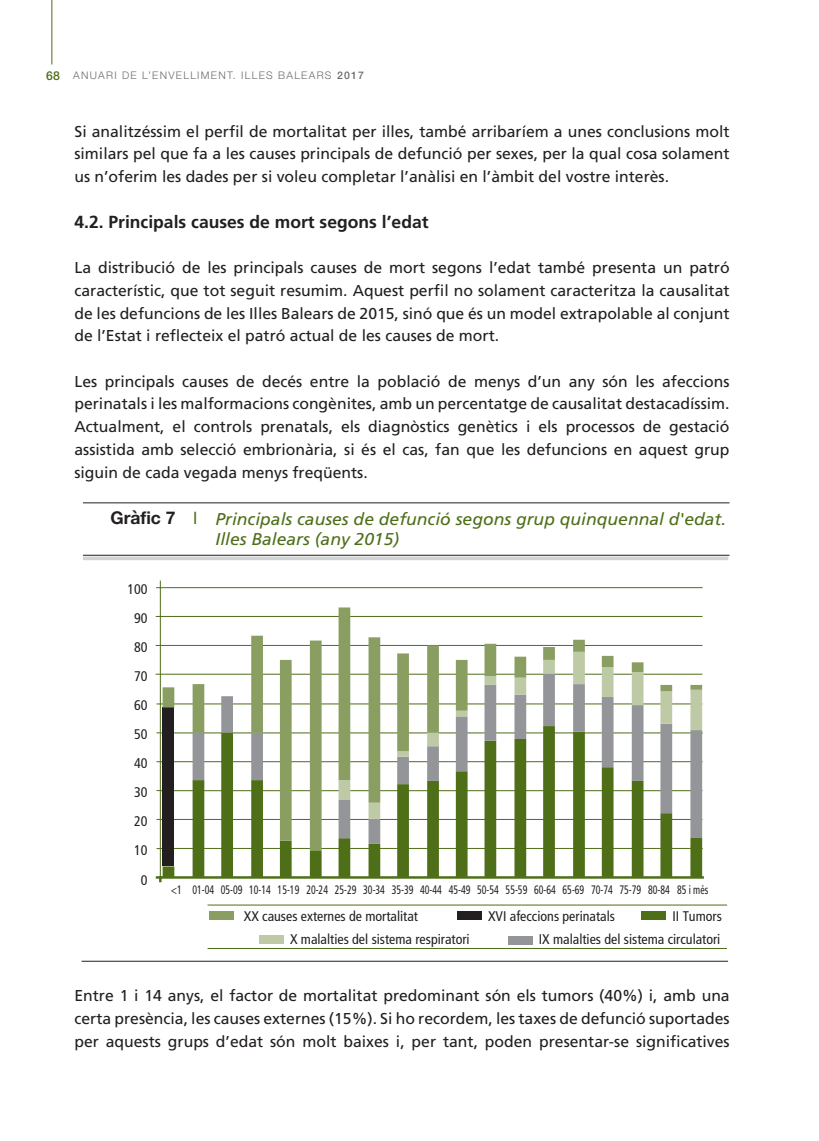
<style>
.page{position:relative;width:819px;height:1141px;background:#fff}
.page>*{position:absolute;margin:0;border:0;box-sizing:border-box;transform-origin:0 0}
.t1{font:700 17.5px "Frutiger LT Std";color:#231f20}
.t2{font:italic 17.15px/20.5px "Frutiger LT Std";color:#4e6e17}
.t3{font:15.75px/22.8px "Frutiger LT Std";color:#231f20;text-align:justify}
.t4{font:condensed 14px "Frutiger LT Std";color:#231f20}
.t5{font:condensed 12.25px "Frutiger LT Std";color:#231f20;scale:.8 1}
.t6{font:300 10.5px "Helvetica Neue LT Std";letter-spacing:.12em;color:#6c6d70}
.s1{font-weight:500;font-size:12.25px;color:#4e6e17}
.s2{font-weight:500}
.s3{font-family:"Helvetica Neue";font-weight:700;font-style:normal;font-size:17.5px;color:#231f20}
.s4{font-style:normal;font-stretch:condensed;font-size:17.5px}
</style>
<div class="page">
<hr style="left:52px;top:0;width:1px;height:64px;background:#4e6e17">
<hr style="left:161px;top:848px;width:541px;height:1px;background:#4e6e17">
<hr style="left:160px;top:819px;width:542px;height:1px;background:#4e6e17">
<hr style="left:160px;top:790px;width:542px;height:1px;background:#4e6e17">
<hr style="left:160px;top:761px;width:542px;height:1px;background:#4e6e17">
<hr style="left:161px;top:732px;width:541px;height:1px;background:#4e6e17">
<hr style="left:160px;top:703px;width:542px;height:1px;background:#4e6e17">
<hr style="left:156px;top:674px;width:546px;height:1px;background:#4e6e17">
<hr style="left:156px;top:645px;width:546px;height:1px;background:#4e6e17">
<hr style="left:156px;top:616px;width:546px;height:1px;background:#4e6e17">
<hr style="left:156px;top:587px;width:546px;height:1px;background:#4e6e17">
<hr style="left:160px;top:581px;width:1px;height:296px;background:#4e6e17">
<svg style="left:157px;top:876px;width:4px;height:5px"></svg>
<hr style="left:83px;top:557px;width:645px;height:3px;background:#d1d2d4">
<hr style="left:83px;top:503px;width:646px;height:1px;background:#231f20">
<hr style="left:83px;top:555px;width:646px;height:1px;background:#231f20">
<hr style="left:81px;top:961px;width:647px;height:1px;background:#231f20">
<div style="left:209px;top:911px;width:24px;height:8px;background:#8a9e62"></div>
<hr style="left:207px;top:948px;width:520px;height:1px;background:#4e6e17">
<hr style="left:207px;top:905px;width:520px;height:1px;background:#4e6e17">
<div style="left:641px;top:911px;width:25px;height:9px;background:#4e6e17"></div>
<div style="left:508px;top:935px;width:25px;height:9px;background:#939598"></div>
<div style="left:259px;top:935px;width:25px;height:9px;background:#becaa6"></div>
<div style="left:457px;top:911px;width:25px;height:9px;background:#231f20"></div>
<hr style="left:160px;top:876px;width:542px;height:3px;background:#4e6e17">
<svg style="left:163px;top:850px;width:539px;height:27px"></svg>
<div style="left:163px;top:707px;width:11px;height:159px;background:#231f20"></div>
<svg style="left:163px;top:607px;width:539px;height:243px"></svg>
<p class="t6" style="left:46px;top:69px;width:319px"><span class="s1">68</span> ANUARI DE L’ENVELLIMENT. ILLES BALEARS <span class="s2">2017</span></p>
<p class="t3" style="left:74px;top:120px;width:656px">Si analitzéssim el perfil de mortalitat per illes, també arribaríem a unes conclusions molt similars pel que fa a les causes principals de defunció per sexes, per la qual cosa solament us n’oferim les dades per si voleu completar l’anàlisi en l’àmbit del vostre interès.</p>
<p class="t1" style="left:74px;top:211px;width:355px">4.2. Principals causes de mort segons l’edat</p>
<p class="t3" style="left:74px;top:256px;width:656px">La distribució de les principals causes de mort segons l’edat també presenta un patró característic, que tot seguit resumim. Aquest perfil no solament caracteritza la causalitat de les defuncions de les Illes Balears de 2015, sinó que és un model extrapolable al conjunt de l’Estat i reflecteix el patró actual de les causes de mort.</p>
<p class="t3" style="left:74px;top:370px;width:656px">Les principals causes de decés entre la població de menys d’un any són les afeccions perinatals i les malformacions congènites, amb un percentatge de causalitat destacadíssim.<br>Actualment, el controls prenatals, els diagnòstics genètics i els processos de gestació assistida amb selecció embrionària, si és el cas, fan que les defuncions en aquest grup siguin de cada vegada menys freqüents.</p>
<p class="t2" style="left:215px;top:508px;width:512px;text-indent:-105px"><span class="s3">Gràfic 7</span> <span class="s4">I</span> Principals causes de defunció segons grup quinquennal d'edat.<br>Illes Balears (any 2015)</p>
<p class="t4" style="left:127px;top:581px;width:22px">100</p>
<p class="t4" style="left:134px;top:610px;width:15px">90</p>
<p class="t4" style="left:134px;top:639px;width:15px">80</p>
<p class="t4" style="left:134px;top:668px;width:15px">70</p>
<p class="t4" style="left:134px;top:697px;width:15px">60</p>
<p class="t4" style="left:134px;top:726px;width:15px">50</p>
<p class="t4" style="left:134px;top:755px;width:15px">40</p>
<p class="t4" style="left:134px;top:784px;width:15px">30</p>
<p class="t4" style="left:134px;top:813px;width:15px">20</p>
<p class="t4" style="left:134px;top:842px;width:15px">10</p>
<p class="t4" style="left:141px;top:871px;width:8px">0</p>
<p class="t5" style="left:171px;top:883px;width:673px">&lt;1 01-04 05-09 10-14 15-19 20-24 25-29 30-34 35-39 40-44 45-49 50-54 55-59 60-64 65-69 70-74 75-79 80-84 85 i més</p>
<p class="t4" style="left:290px;top:931px;width:181px">X malalties del sistema respiratori</p>
<p class="t4" style="left:539px;top:931px;width:183px">IX malalties del sistema circulatori</p>
<p class="t4" style="left:244px;top:908px;width:176px">XX causes externes de mortalitat</p>
<p class="t4" style="left:488px;top:908px;width:128px">XVI afeccions perinatals</p>
<p class="t4" style="left:672px;top:908px;width:51px">II Tumors</p>
<p class="t3" style="left:74px;top:984px;width:656px">Entre 1 i 14 anys, el factor de mortalitat predominant són els tumors (40%) i, amb una certa presència, les causes externes (15%). Si ho recordem, les taxes de defunció suportades per aquests grups d’edat són molt baixes i, per tant, poden presentar-se significatives</p>
</div>
